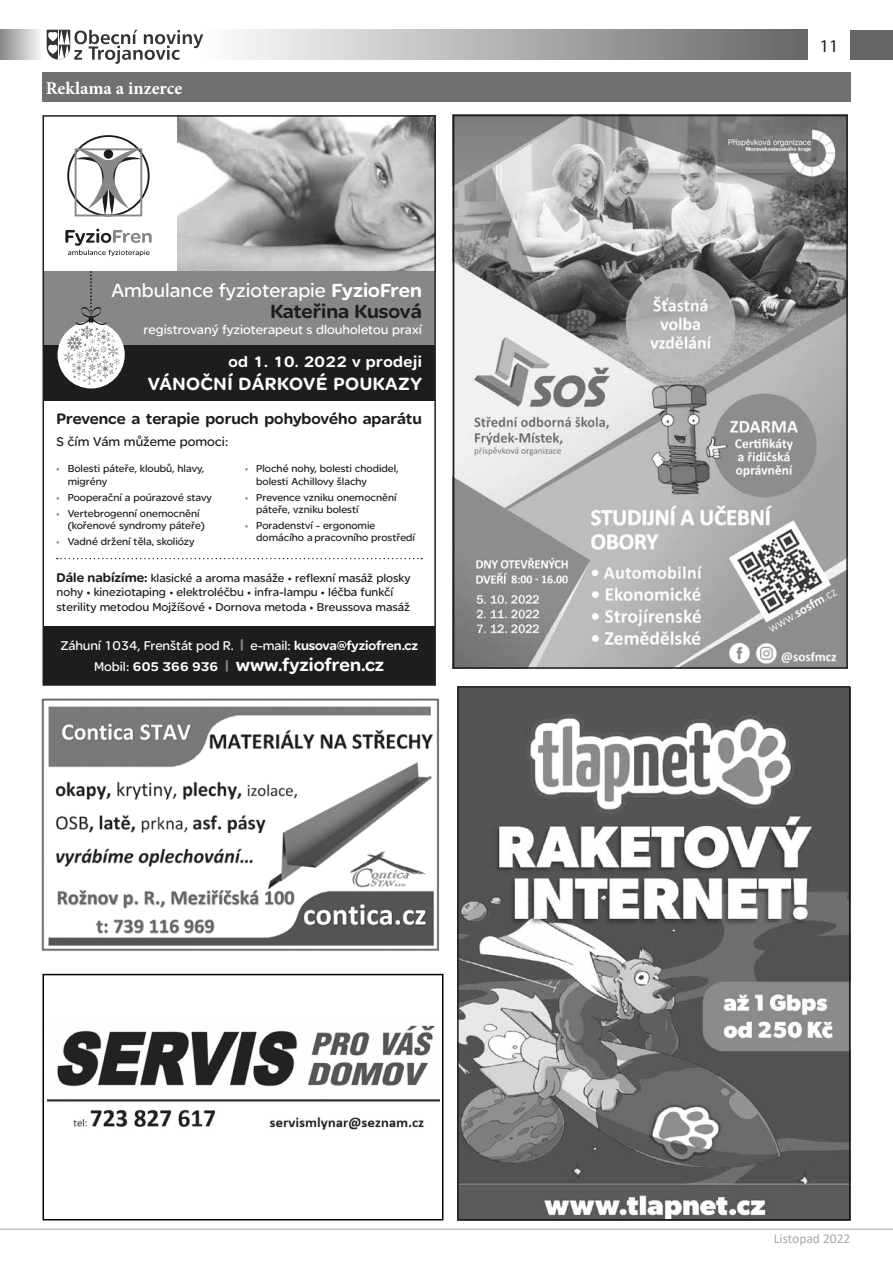
<style>
.page{position:relative;width:893px;height:1263px;background:#fff}
.page>*{position:absolute;margin:0;border:0;box-sizing:border-box;transform-origin:0 0}
.t1{font:20.4px/21.8px "SE Optimist";color:#fff;text-align:right}
.t2{font:900 19.05px "SE Optimist";letter-spacing:.015em;color:#fff}
.t3{font:700 18px "Minion Pro";color:#fff}
.t4{font:18px "Myriad Pro";color:#1d1d1b}
.t5{font:900 16.2px "SE Optimist";color:#1d1d1b}
.t6{font:900 16.2px "SE Optimist";letter-spacing:.03em;color:#fff}
.t7{font:13.5px "SE Optimist";letter-spacing:-.005em;color:#fff}
.t8{font:13.5px "SE Optimist";color:#1d1d1b}
.t9{font:13.5px "Calibri";color:#a8a8a8}
.t10{font:12.15px/14.7px "SE Optimist";color:#1d1d1b}
.t11{font:10.8px/12.1px "SE Optimist";color:#1d1d1b}
.s1{font-weight:900}
.s2{font-weight:900;color:#1d1d1b}
.s3{color:#878787}
.s4{font-weight:900;font-size:13.5px}
.s5{font-weight:900;color:#878787}
.s6{font-weight:400;font-size:13.5px}
.s7{font-size:13.5px}
.s8{font-size:13.5px;color:#878787}
</style>
<div class="page">
<div style="left:850px;top:30px;width:43px;height:30px;background:#666"></div>
<div style="left:200px;top:30px;width:608px;height:30px;background:linear-gradient(to right,#fefefe,#666)"></div>
<div style="left:0;top:30px;width:43px;height:30px;background:linear-gradient(to right,#898989,#fdfdfd)"></div>
<svg style="left:47px;top:30px;width:156px;height:34px"></svg>
<hr style="left:0;top:1229px;width:893px;height:1px;background:#a8a8a8">
<div style="left:42px;top:72px;width:808px;height:30px;background:#70706f"></div>
<img style="left:460px;top:689px;width:387px;height:528px">
<div style="left:457px;top:686px;width:393px;height:534px;border:2px solid #1d1d1b"></div>
<img style="left:41px;top:698px;width:399px;height:253px">
<img style="left:48px;top:1025px;width:392px;height:105px">
<div style="left:43px;top:974px;width:400px;height:246px;border:2px solid #000"></div>
<img style="left:177px;top:118px;width:256px;height:153px">
<div style="left:43px;top:271px;width:392px;height:75px;background:#878787"></div>
<div style="left:43px;top:345px;width:392px;height:55px;background:#1d1d1b"></div>
<div style="left:43px;top:626px;width:392px;height:59px;background:#1d1d1b"></div>
<svg style="left:67px;top:135px;width:83px;height:81px"></svg>
<svg style="left:65px;top:229px;width:87px;height:27px"></svg>
<div style="left:58px;top:321px;width:67px;height:67px;background:#fff;border-radius:50%"></div>
<svg style="left:62px;top:271px;width:58px;height:114px"></svg>
<svg style="left:57px;top:558px;width:365px;height:1px"></svg>
<div style="left:43px;top:115px;width:393px;height:571px;border:2px solid #1d1d1b"></div>
<img style="left:456px;top:118px;width:389px;height:548px">
<div style="left:453px;top:115px;width:395px;height:554px;border:2px solid #1d1d1b"></div>
<h3 class="t3" style="left:46px;top:75px;width:138px">Reklama a inzerce</h3>
<h1 class="t1" style="left:112px;top:279px;width:312px">Ambulance fyzioterapie <span class="s1">FyzioFren<br></span><span class="s2">Kateřina Kusová</span></h1>
<p class="t7" style="left:144px;top:322px;width:280px">registrovaný fyzioterapeut s dlouholetou praxí</p>
<h3 class="t6" style="left:228px;top:352px;width:195px">od 1. 10. 2022 v prodeji</h3>
<h2 class="t2" style="left:148px;top:373px;width:276px">VÁNOČNÍ DÁRKOVÉ POUKAZY</h2>
<h3 class="t5" style="left:57px;top:409px;width:367px">Prevence a terapie poruch pohybového aparátu</h3>
<p class="t8" style="left:57px;top:434px;width:173px">S čím Vám můžeme pomoci:</p>
<p class="t11" style="left:68px;top:463px;width:138px;text-indent:-12px"><span class="s3">•</span> Bolesti páteře, kloubů, hlavy, migrény</p>
<p class="t11" style="left:56px;top:491px;width:157px"><span class="s3">•</span> Pooperační a poúrazové stavy</p>
<p class="t11" style="left:68px;top:507px;width:139px;text-indent:-12px"><span class="s3">•</span> Vertebrogenní onemocnění (kořenové syndromy páteře)</p>
<p class="t11" style="left:56px;top:535px;width:140px"><span class="s3">•</span> Vadné držení těla, skoliózy</p>
<p class="t11" style="left:256px;top:463px;width:144px;text-indent:-12px"><span class="s3">•</span> Ploché nohy, bolesti chodidel, bolesti Achillovy šlachy</p>
<p class="t11" style="left:256px;top:491px;width:142px;text-indent:-12px"><span class="s3">•</span> Prevence vzniku onemocnění páteře, vzniku bolestí</p>
<p class="t11" style="left:256px;top:519px;width:160px;text-indent:-12px"><span class="s3">•</span> Poradenství - ergonomie domácího a pracovního prostředí</p>
<p class="t10" style="left:57px;top:570px;width:355px"><span class="s4">Dále nabízíme:</span> klasické a aroma masáže • reflexní masáž plosky nohy • kineziotaping • elektroléčbu • infra-lampu • léčba funkčí sterility metodou Mojžíšové • Dornova metoda • Breussova masáž</p>
<p class="t7" style="left:60px;top:638px;width:359px">Záhuní 1034, Frenštát pod R. <span class="s5">|</span> e-mail: <span class="s1">kusova@fyziofren.cz</span></p>
<h2 class="t2" style="left:94px;top:653px;width:292px"><span class="s6">Mobil:</span> <span class="s7">605 366 936</span> <span class="s8">|</span> www.fyziofren.cz</h2>
<h3 class="t4" style="left:820px;top:35px;width:20px">11</h3>
<p class="t9" style="left:774px;top:1229px;width:78px">Listopad 2022</p>
</div>
